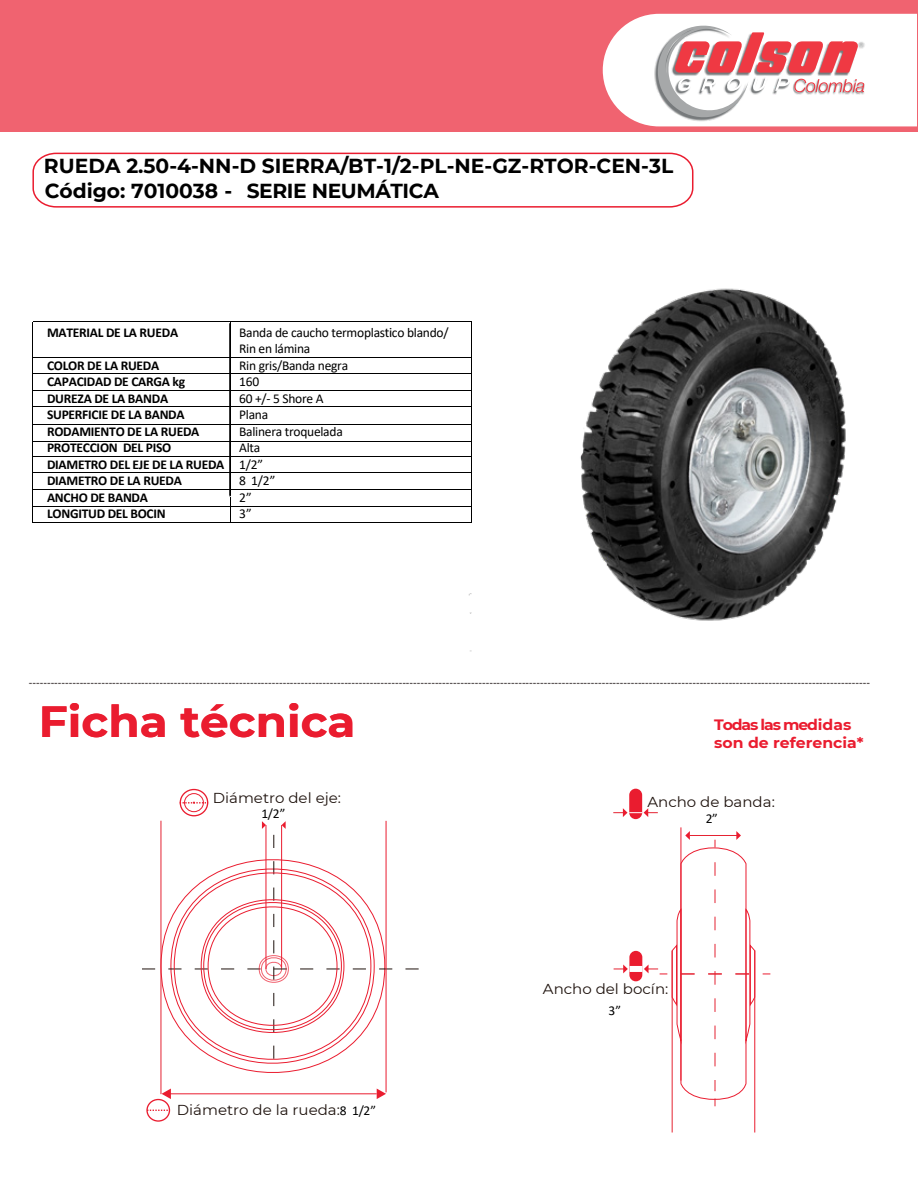
<style>
.page{position:relative;width:918px;height:1188px;background:#fff}
.page>*{position:absolute;margin:0;border:0;box-sizing:border-box;transform-origin:0 0}
.t1{font:700 43.5px "Montserrat";color:#ea1c2f;scale:1.04 1}
.t2{font:700 20.25px/24.8px "Montserrat";color:#000}
.t3{font:700 15px/18px "Montserrat";color:#ea1c2f;scale:1.04 1}
.t4{font:14.4px "Montserrat";color:#1e120d;scale:1.04 1}
.t5{font:700 13.5px/16.5px "Calibri";letter-spacing:-.02em;color:#000}
.t6{font:13.5px/16.5px "Calibri";letter-spacing:-.02em;color:#000}
.t7{font:700 9px "Montserrat";color:#5e5858;scale:1.04 1}
.s1{font-family:"Myriad Pro"}
.s2{font-family:"Calibri";font-size:13.5px;color:#000}
</style>
<div class="page">
<div style="left:0;top:0;width:918px;height:132px;background:#f06370"></div>
<svg style="left:603px;top:14px;width:314px;height:112px;background:#f2d5d7"></svg>
<svg style="left:32px;top:152px;width:662px;height:56px"></svg>
<hr style="left:33px;top:321px;width:439px;height:1px;background:#000">
<hr style="left:33px;top:357px;width:438px;height:1px;background:#000">
<hr style="left:33px;top:373px;width:438px;height:1px;background:#000">
<hr style="left:33px;top:390px;width:438px;height:1px;background:#000">
<hr style="left:33px;top:406px;width:438px;height:1px;background:#000">
<hr style="left:33px;top:441px;width:438px;height:1px;background:#000">
<hr style="left:33px;top:424px;width:438px;height:1px;background:#000">
<hr style="left:33px;top:456px;width:438px;height:1px;background:#000">
<hr style="left:33px;top:472px;width:438px;height:1px;background:#000">
<hr style="left:33px;top:507px;width:438px;height:1px;background:#000">
<hr style="left:33px;top:522px;width:439px;height:1px;background:#000">
<hr style="left:33px;top:489px;width:438px;height:1px;background:#000">
<hr style="left:229px;top:324px;width:1px;height:172px;background:#000">
<hr style="left:230px;top:322px;width:1px;height:201px;background:#000">
<hr style="left:32px;top:323px;width:1px;height:200px;background:#000">
<hr style="left:471px;top:321px;width:1px;height:201px;background:#000">
<hr style="left:681px;top:827px;width:1px;height:254px;background:#ea1c2f">
<hr style="left:266px;top:825px;width:1px;height:144px;background:#ea1c2f">
<hr style="left:281px;top:825px;width:1px;height:143px;background:#ea1c2f">
<hr style="left:672px;top:951px;width:1px;height:182px;background:#e52332">
<hr style="left:161px;top:821px;width:1px;height:273px;background:#e52332">
<hr style="left:386px;top:821px;width:1px;height:271px;background:#ea1c2f">
<hr style="left:170px;top:1093px;width:207px;height:1px;background:#ea1c2f">
<svg style="left:377px;top:1089px;width:9px;height:10px"></svg>
<svg style="left:162px;top:1089px;width:9px;height:10px"></svg>
<div style="left:184px;top:793px;width:20px;height:19px;border:1px solid #ea1c2f;border-radius:50%"></div>
<div style="left:180px;top:789px;width:28px;height:27px;border:1px solid #ea1c2f;border-radius:50%"></div>
<div style="left:146px;top:1099px;width:24px;height:23px;border:1px solid #ea1c2f;border-radius:50%"></div>
<svg style="left:180px;top:802px;width:28px;height:2px"></svg>
<svg style="left:142px;top:835px;width:277px;height:231px"></svg>
<svg style="left:282px;top:821px;width:4px;height:8px"></svg>
<svg style="left:262px;top:821px;width:4px;height:8px"></svg>
<div style="left:629px;top:789px;width:13px;height:30px;background:#ea1c2f;border-radius:6px"></div>
<svg style="left:613px;top:808px;width:45px;height:9px"></svg>
<svg style="left:614px;top:965px;width:14px;height:8px"></svg>
<div style="left:629px;top:951px;width:13px;height:30px;background:#ea1c2f;border-radius:6px"></div>
<div style="left:630px;top:966px;width:12px;height:6px;background:#fff"></div>
<svg style="left:147px;top:1110px;width:22px;height:1px"></svg>
<hr style="left:754px;top:950px;width:1px;height:183px;background:#ea1c2f">
<svg style="left:644px;top:831px;width:112px;height:275px"></svg>
<img style="left:580px;top:288px;width:266px;height:333px">
<h2 class="t2" style="left:44px;top:153px;width:631px">RUEDA 2.50-4-NN-D SIERRA/BT-1/2-PL-NE-GZ-RTOR-CEN-3L<br>Código: 7010038 - SERIE NEUMÁTICA</h2>
<h3 class="t5" style="left:47px;top:324px;width:133px">MATERIAL DE LA RUEDA</h3>
<h3 class="t5" style="left:47px;top:357px;width:179px">COLOR DE LA RUEDA<br>CAPACIDAD DE CARGA kg<br>DUREZA DE LA BANDA<br>SUPERFICIE DE LA BANDA<br>RODAMIENTO DE LA RUEDA<br>PROTECCION DEL PISO<br>DIAMETRO DEL EJE DE LA RUEDA<br>DIAMETRO DE LA RUEDA<br>ANCHO DE BANDA<br>LONGITUD DEL BOCIN</h3>
<h3 class="t6" style="left:239px;top:324px;width:211px">Banda de caucho termoplas<span class="s1">ti</span>co blando/<br>Rin en lámina<br>Rin gris/Banda negra<br>160<br>60 +/- 5 Shore A<br>Plana<br>Balinera troquelada<br>Alta<br>1/2”<br>8 1/2”<br>2”<br>3”</h3>
<p class="t7" style="left:29px;top:677px;width:810px">----------------------------------------------------------------------------------------------------------------------------------------------------------------------------------------------------------------------------------------</p>
<h1 class="t1" style="left:39px;top:690px;width:306px">Ficha técnica</h1>
<h3 class="t3" style="left:714px;top:715px;width:145px">Todas las medidas son de referencia*</h3>
<h3 class="t4" style="left:213px;top:788px;width:125px">Diámetro del eje:</h3>
<h3 class="t6" style="left:261px;top:805px;width:26px">1/2”</h3>
<h3 class="t4" style="left:177px;top:1100px;width:193px">Diámetro de la rueda:<span class="s2">8 1/2”</span></h3>
<h3 class="t4" style="left:647px;top:792px;width:124px">Ancho de banda:</h3>
<h3 class="t6" style="left:706px;top:810px;width:14px">2”</h3>
<h3 class="t4" style="left:543px;top:979px;width:122px">Ancho del bocín:</h3>
<h3 class="t6" style="left:609px;top:1002px;width:14px">3”</h3>
</div>
